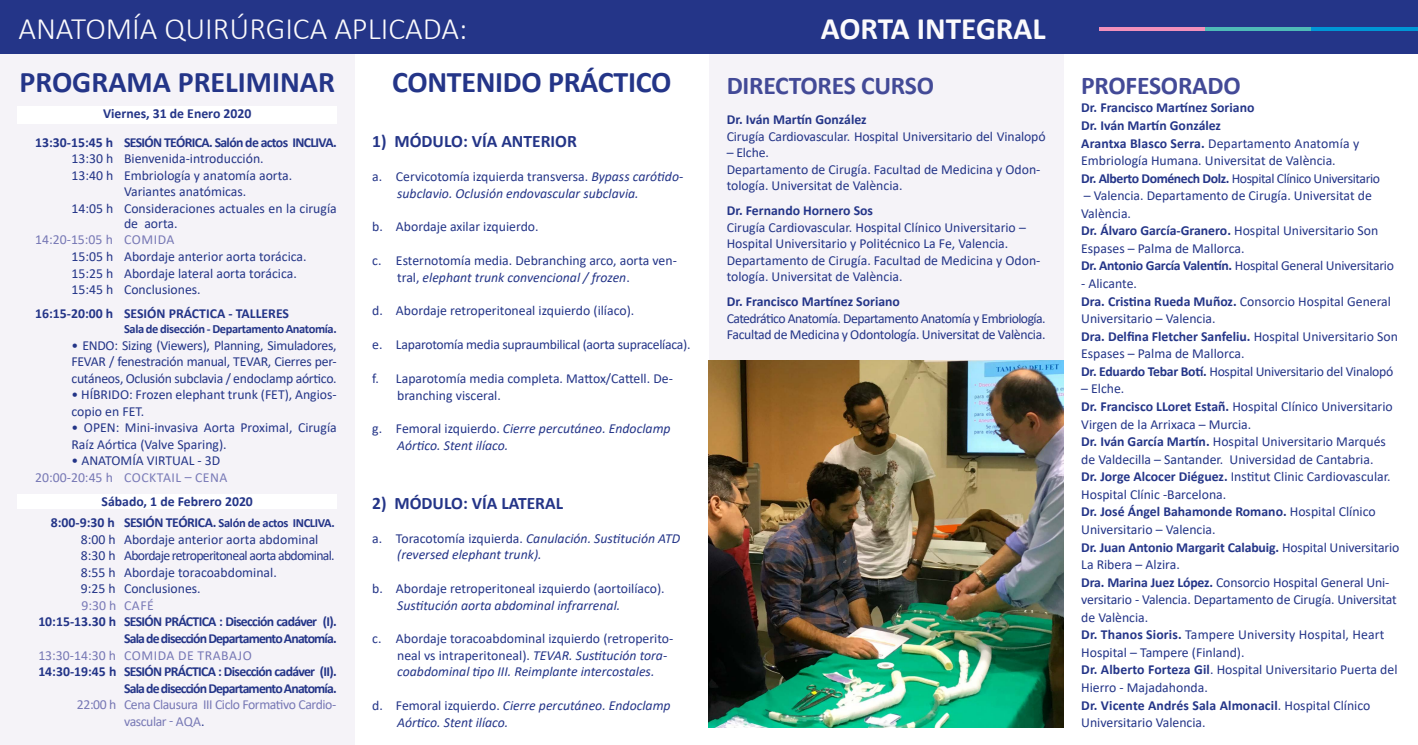
<style>
.page{position:relative;width:1418px;height:745px;background:#fff}
.page>*{position:absolute;margin:0;border:0;box-sizing:border-box;transform-origin:0 0}
.t1{font:300 31.25px "Calibri";color:#fbfafc}
.t2{font:700 31.25px "Calibri";color:#fbfafc}
.t3{font:700 30px "Calibri";letter-spacing:-.005em;color:#243588}
.t4{font:700 25.62px "Calibri";letter-spacing:-.01em;color:#434a97}
.t5{font:700 17.5px "Calibri";color:#243588}
.t6{font:13.75px/17.5px "Calibri";color:#243588}
.t7{font:italic 13.75px/16.5px "Calibri";color:#243588}
.t8{font:700 13.75px/17.5px "Calibri";letter-spacing:-.015em;color:#243588}
.t9{font:700 13.75px/16.5px "Calibri";letter-spacing:-.06em;color:#243588;text-align:right}
.t10{font:13.75px/16.5px "Calibri";letter-spacing:-.04em;color:#243588}
.t11{font:13.75px/16.5px "Calibri";letter-spacing:-.03em;color:#7778b5}
.t12{font:13.75px "Calibri";letter-spacing:-.02em;color:#243588}
.t13{font:700 13.75px "Calibri";letter-spacing:-.05em;color:#243588}
.t14{font:13.75px "Calibri";letter-spacing:.04em;color:#7778b5}
.t15{font:13.75px "Calibri";letter-spacing:.025em;color:#7778b5}
.t16{font:13.75px "Calibri";letter-spacing:.04em;color:#797ab7}
.t17{font:700 12.5px "Calibri";letter-spacing:-.03em;color:#243588}
.s1{color:#7778b5}
.s2{color:#797ab7}
.s3{font-weight:700}
.s4{font-weight:700;font-size:12.5px}
.s5{color:#243588}
.s6{font-style:normal}
.s7{font-style:italic}
.s8{font-weight:400}
</style>
<div class="page">
<div style="left:0;top:51px;width:354px;height:693px;background:#f5f3f8"></div>
<div style="left:709px;top:51px;width:354px;height:309px;background:#f5f3f8"></div>
<div style="left:18px;top:106px;width:319px;height:18px;background:#fff"></div>
<div style="left:18px;top:493px;width:319px;height:15px;background:#fff"></div>
<img style="left:709px;top:360px;width:354px;height:366px">
<div style="left:0;top:0;width:1417px;height:53px;background:#243588"></div>
<hr style="left:1098px;top:27px;width:107px;height:3px;background:#f190bb">
<hr style="left:1205px;top:27px;width:106px;height:3px;background:#4ebbb7">
<hr style="left:1311px;top:27px;width:106px;height:3px;background:#0096d6">
<h1 class="t1" style="left:18px;top:9px;width:450px">ANATOMÍA QUIRÚRGICA APLICADA:</h1>
<h1 class="t2" style="left:820px;top:6px;width:226px">AORTA INTEGRAL</h1>
<h2 class="t3" style="left:19px;top:60px;width:317px">PROGRAMA PRELIMINAR</h2>
<h2 class="t3" style="left:392px;top:60px;width:281px">CONTENIDO PRÁCTICO</h2>
<p class="t8" style="left:103px;top:104px;width:150px">Viernes, 31 de Enero 2020</p>
<p class="t13" style="left:35px;top:132px;width:303px">13:30-15:45 h SESIÓN TEÓRICA. Salón de actos INCLIVA.</p>
<p class="t6" style="left:71px;top:150px;width:194px">13:30 h Bienvenida-introducción.</p>
<p class="t6" style="left:71px;top:166px;width:222px">13:40 h Embriología y anatomía aorta.</p>
<p class="t6" style="left:124px;top:183px;width:124px">Variantes anatómicas.</p>
<p class="t6" style="left:71px;top:199px;width:267px">14:05 h Consideraciones actuales en la cirugía</p>
<p class="t6" style="left:124px;top:214px;width:55px">de aorta.</p>
<p class="t15" style="left:35px;top:230px;width:141px">14:20-15:05 h COMIDA</p>
<p class="t6" style="left:71px;top:248px;width:237px;line-height:16.5px">15:05 h Abordaje anterior aorta torácica.<br>15:25 h Abordaje lateral aorta torácica.<br>15:45 h Conclusiones.</p>
<p class="t8" style="left:35px;top:304px;width:255px">16:15-20:00 h SESIÓN PRÁCTICA - TALLERES</p>
<p class="t17" style="left:124px;top:320px;width:214px">Sala de disección - Departamento Anatomía.</p>
<p class="t6" style="left:71px;top:336px;width:267px;line-height:16.5px;text-align:justify">• ENDO: Sizing (Viewers), Planning, Simuladores, FEVAR / fenestración manual, TEVAR, Cierres per&shy;cutáneos, Oclusión subclavia / endoclamp aórtico.</p>
<p class="t6" style="left:71px;top:386px;width:267px;line-height:16.5px">• HÍBRIDO: Frozen elephant trunk (FET), Angios&shy;copio en FET.</p>
<p class="t6" style="left:71px;top:419px;width:267px;line-height:16.5px">• OPEN: Mini-invasiva Aorta Proximal, Cirugía<br>Raíz Aórtica (Valve Sparing).</p>
<p class="t6" style="left:35px;top:452px;width:194px;line-height:16.5px;text-indent:36px">• ANATOMÍA VIRTUAL - 3D<br><span class="s1">20:00-20:45 h</span> <span class="s2">COCKTAIL – CENA</span></p>
<p class="t6" style="left:81px;top:514px;width:255px;line-height:16.5px;text-indent:-30px"><span class="s3">8:00-9:30 h SESIÓN TEÓRICA.</span> <span class="s4">Salón de actos INCLIVA.<br></span>8:00 h Abordaje anterior aorta abdominal 8:30 h Abordaje retroperitoneal aorta abdominal.<br>8:55 h Abordaje toracoabdominal.<br>9:25 h Conclusiones.</p>
<p class="t16" style="left:81px;top:595px;width:74px">9:30 h CAFÉ</p>
<p class="t9" style="left:38px;top:613px;width:300px">10:15-13.30 h SESIÓN PRÁCTICA : Disección cadáver (I).<br>Sala de disección Departamento Anatomía.</p>
<p class="t14" style="left:38px;top:645px;width:215px">13:30-14:30 h COMIDA DE TRABAJO</p>
<p class="t9" style="left:38px;top:662px;width:300px">14:30-19:45 h SESIÓN PRÁCTICA : Disección cadáver (II).<br>Sala de disección Departamento Anatomía.</p>
<p class="t11" style="left:124px;top:695px;width:214px;text-indent:-47px">22:00 h Cena Clausura III Ciclo Formativo Cardio&shy;vascular - AQA<span class="s5">.</span></p>
<p class="t8" style="left:102px;top:491px;width:153px">Sábado, 1 de Febrero 2020</p>
<p class="t5" style="left:372px;top:129px;width:206px">1) MÓDULO: VÍA ANTERIOR</p>
<p class="t7" style="left:397px;top:167px;width:287px;text-indent:-25px"><span class="s6">a. Cervicotomía izquierda transversa.</span> Bypass carótido&shy;subclavio. Oclusión endovascular subclavia.</p>
<p class="t6" style="left:372px;top:217px;width:168px">b. Abordaje axilar izquierdo.</p>
<p class="t6" style="left:397px;top:252px;width:281px;line-height:16.5px;text-indent:-25px">c. Esternotomía media. Debranching arco, aorta ven&shy;tral, <span class="s7">elephant trunk convencional / frozen</span>.</p>
<p class="t6" style="left:372px;top:301px;width:264px">d. Abordaje retroperitoneal izquierdo (ilíaco).</p>
<p class="t12" style="left:372px;top:335px;width:320px">e. Laparotomía media supraumbilical (aorta supracelíaca).</p>
<p class="t6" style="left:397px;top:369px;width:277px;line-height:16.5px;text-indent:-25px">f. Laparotomía media completa. Mattox/Cattell. De&shy;branching visceral.</p>
<p class="t7" style="left:397px;top:419px;width:275px;text-indent:-25px"><span class="s6">g. Femoral izquierdo.</span> Cierre percutáneo. Endoclamp<br>Aórtico. Stent ilíaco.</p>
<p class="t5" style="left:372px;top:490px;width:192px">2) MÓDULO: VÍA LATERAL</p>
<p class="t7" style="left:397px;top:529px;width:284px;text-indent:-25px"><span class="s6">a. Toracotomía izquierda.</span> Canulación. Sustitución ATD (reversed elephant trunk).</p>
<p class="t6" style="left:372px;top:579px;width:294px">b. Abordaje retroperitoneal izquierdo (aortoilíaco).</p>
<p class="t7" style="left:397px;top:595px;width:224px">Sustitución aorta abdominal infrarrenal.</p>
<p class="t6" style="left:397px;top:629px;width:277px;line-height:16.5px;text-indent:-25px">c. Abordaje toracoabdominal izquierdo (retroperito&shy;neal vs intraperitoneal). <span class="s7">TEVAR. Sustitución tora&shy;coabdominal tipo III. Reimplante intercostales.</span></p>
<p class="t7" style="left:397px;top:696px;width:275px;text-indent:-25px"><span class="s6">d. Femoral izquierdo.</span> Cierre percutáneo. Endoclamp<br>Aórtico. Stent ilíaco.</p>
<h3 class="t4" style="left:726px;top:67px;width:209px">DIRECTORES CURSO</h3>
<p class="t8" style="left:726px;top:110px;width:141px">Dr. Iván Martín González</p>
<p class="t6" style="left:726px;top:127px;width:320px">Cirugía Cardiovascular. Hospital Universitario del Vinalopó</p>
<p class="t6" style="left:726px;top:144px;width:315px;line-height:16.5px">– Elche.<br>Departamento de Cirugía. Facultad de Medicina y Odon&shy;tología. Universitat de València.</p>
<p class="t8" style="left:726px;top:201px;width:148px">Dr. Fernando Hornero Sos</p>
<p class="t6" style="left:726px;top:218px;width:315px;line-height:16.5px">Cirugía Cardiovascular. Hospital Clínico Universitario – Hospital Universitario y Politécnico La Fe, Valencia.<br>Departamento de Cirugía. Facultad de Medicina y Odon&shy;tología. Universitat de València.</p>
<p class="t8" style="left:726px;top:292px;width:175px">Dr. Francisco Martínez Soriano</p>
<p class="t10" style="left:726px;top:309px;width:320px">Catedrático Anatomía. Departamento Anatomía y Embriología.<br>Facultad de Medicina y Odontología. Universitat de València.</p>
<h3 class="t4" style="left:1081px;top:67px;width:161px">PROFESORADO</h3>
<p class="t8" style="left:1081px;top:99px;width:300px">Dr. Francisco Martínez Soriano<br>Dr. Iván Martín González<br>Arantxa Blasco Serra. <span class="s8">Departamento Anatomía y Embriología Humana. Universitat de València.<br></span>Dr. Alberto Doménech Dolz. <span class="s8">Hospital Clínico Universitario</span></p>
<p class="t6" style="left:1081px;top:186px;width:314px">– Valencia. Departamento de Cirugía. Universitat de València.<br><span class="s3">Dr. Álvaro García-Granero.</span> Hospital Universitario Son Espases – Palma de Mallorca.<br><span class="s3">Dr. Antonio García Valentín.</span> Hospital General Universitario</p>
<p class="t6" style="left:1081px;top:274px;width:318px">- Alicante.<br><span class="s3">Dra. Cristina Rueda Muñoz.</span> Consorcio Hospital General Universitario – Valencia.<br><span class="s3">Dra. Delfina Fletcher Sanfeliu.</span> Hospital Universitario Son Espases – Palma de Mallorca.<br><span class="s3">Dr. Eduardo Tebar Botí.</span> Hospital Universitario del Vinalopó</p>
<p class="t6" style="left:1081px;top:379px;width:320px">– Elche.<br><span class="s3">Dr. Francisco LLoret Estañ.</span> Hospital Clínico Universitario Virgen de la Arrixaca – Murcia.<br><span class="s3">Dr. Iván García Martín.</span> Hospital Universitario Marqués de Valdecilla – Santander. Universidad de Cantabria.<br><span class="s3">Dr. Jorge Alcocer Diéguez.</span> Institut Clinic Cardiovascular.<br>Hospital Clínic -Barcelona.<br><span class="s3">Dr. José Ángel Bahamonde Romano.</span> Hospital Clínico Universitario – Valencia.<br><span class="s3">Dr. Juan Antonio Margarit Calabuig.</span> Hospital Universitario La Ribera – Alzira.<br><span class="s3">Dra. Marina Juez López.</span> Consorcio Hospital General Uni&shy;versitario - Valencia. Departamento de Cirugía. Universitat de València.<br><span class="s3">Dr. Thanos Sioris.</span> Tampere University Hospital, Heart Hospital – Tampere (Finland).<br><span class="s3">Dr. Alberto Forteza Gil</span>. Hospital Universitario Puerta del Hierro - Majadahonda.<br><span class="s3">Dr. Vicente Andrés Sala Almonacil</span>. Hospital Clínico Universitario Valencia.</p>
</div>
